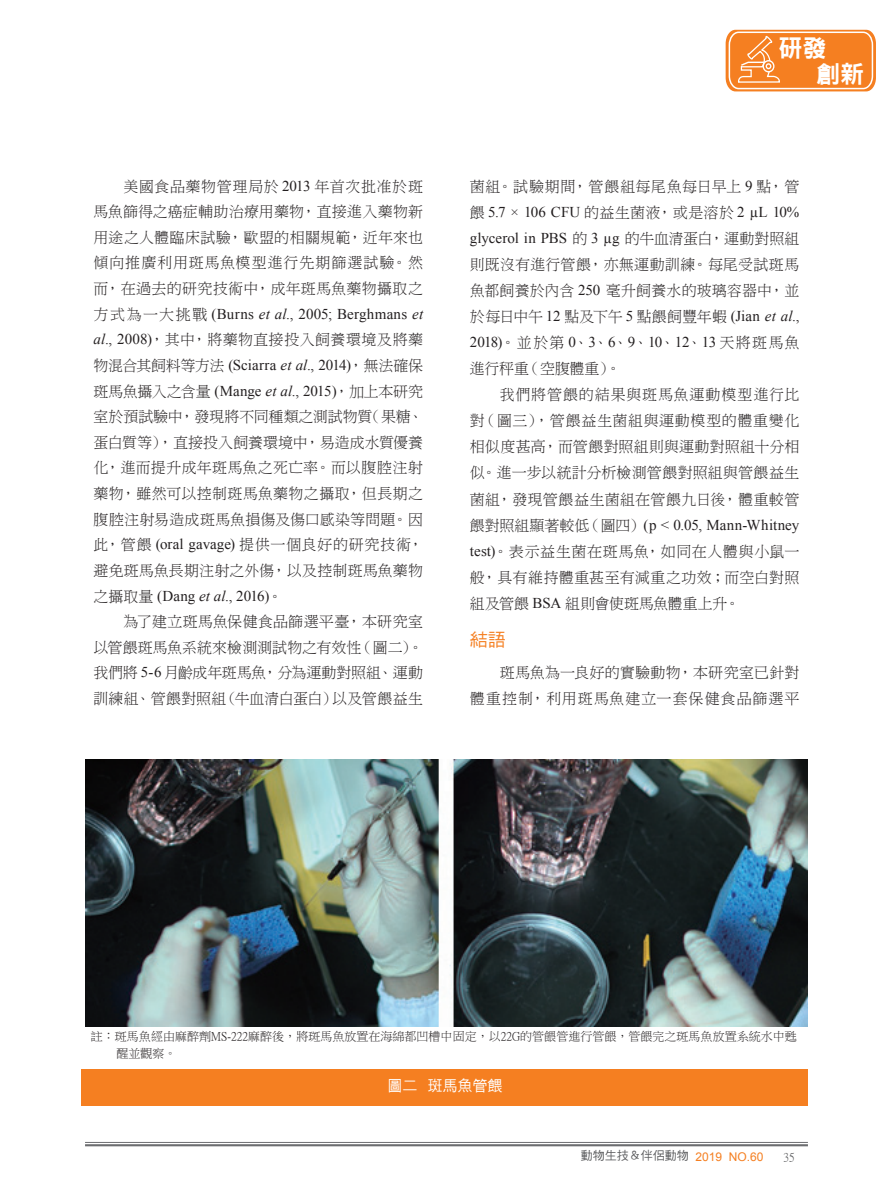
<style>
.page{position:relative;width:893px;height:1191px;background:#fff}
.page>*{position:absolute;margin:0;border:0;box-sizing:border-box;transform-origin:0 0}
.t1{font:24px/26px "DFN Hei W9 WINP BF";color:#fff}
.t2{font:18px "DF Hei W5 WINP BF";color:#f57f21}
.t3{font:15px/25.7px "DF Ming W3 WIN BF";letter-spacing:.02em;color:#231f20;text-align:justify}
.t4{font:15px/26.1px "Times New Roman";color:#231f20}
.t5{font:15px "Times New Roman";letter-spacing:-.045em;color:#231f20}
.t6{font:15px "DF Ming W3 WIN BF";letter-spacing:.04em;color:#231f20}
.t7{font:15px "DF Ming W3 WIN BF";letter-spacing:.045em;color:#231f20}
.t8{font:15px "DF Ming W3 WIN BF";letter-spacing:.055em;color:#231f20}
.t9{font:15px "DF Ming W3 WIN BF";letter-spacing:-.015em;color:#231f20}
.t10{font:15px "DF Hei W5 WINP BF";color:#fff}
.t11{font:12px/16.5px "P Ming Li U";color:#231f20}
.t12{font:12px "DF Hei W5 WIN BF";color:#57585a}
.t13{font:12px "P Ming Li U";color:#57585a}
.s1{font-family:"Times New Roman"}
.s2{font-family:"DF Ming W3 WIN BF"}
.s3{font-style:italic}
.s4{font-family:"Times New Roman";font-style:italic}
.s5{font-family:"Arial";color:#f57f21}
</style>
<div class="page">
<hr style="left:85px;top:1142px;width:723px;height:1px;background:#6c6d70">
<hr style="left:85px;top:1144px;width:723px;height:2px;background:#6c6d70">
<svg style="left:726px;top:30px;width:150px;height:61px;background:#f68d39"></svg>
<img style="left:85px;top:760px;width:723px;height:266px">
<div style="left:82px;top:1069px;width:726px;height:37px;background:#f57f21"></div>
<p class="t3" style="left:94px;top:173px;width:331px;text-indent:30px">美國食品藥物管理局於 <span class="s1">2013</span> 年首次批准於斑馬魚篩得之癌症輔助治療用藥物，直接進入藥物新用途之人體臨床試驗，歐盟的相關規範，近年來也傾向推廣利用斑馬魚模型進行先期篩選試驗。然而，在過去的研究技術中，成年斑馬魚藥物攝取之</p>
<p class="t4" style="left:94px;top:300px;width:331px"><span class="s2">方式為一大挑戰</span> (Burns <span class="s3">et al</span>., 2005; Berghmans <span class="s3">et</span></p>
<p class="t3" style="left:94px;top:327px;width:331px"><span class="s4">al</span><span class="s1">., 2008)</span>，其中，將藥物直接投入飼養環境及將藥</p>
<p class="t4" style="left:94px;top:352px;width:331px"><span class="s2">物混合其飼料等方法</span> (Sciarra <span class="s3">et al</span>., 2014)<span class="s2">，無法確保</span></p>
<p class="t3" style="left:94px;top:378px;width:331px">斑馬魚攝入之含量 <span class="s1">(Mange</span> <span class="s4">et al</span><span class="s1">., 2015)</span>，加上本研究室於預試驗中，發現將不同種類之測試物質（果糖、蛋白質等），直接投入飼養環境中，易造成水質優養化，進而提升成年斑馬魚之死亡率。而以腹腔注射藥物，雖然可以控制斑馬魚藥物之攝取，但長期之腹腔注射易造成斑馬魚損傷及傷口感染等問題。因此，管餵 <span class="s1">(oral gavage)</span> 提供一個良好的研究技術，避免斑馬魚長期注射之外傷，以及控制斑馬魚藥物</p>
<p class="t4" style="left:94px;top:582px;width:190px"><span class="s2">之攝取量</span> (Dang <span class="s3">et al</span>., 2016)<span class="s2">。</span></p>
<p class="t3" style="left:94px;top:609px;width:331px;text-indent:30px">為了建立斑馬魚保健食品篩選平臺，本研究室以管餵斑馬魚系統來檢測測試物之有效性（圖二）。我們將 <span class="s1">5-6</span> 月齡成年斑馬魚，分為運動對照組、運動訓練組、管餵對照組（牛血清白蛋白）以及管餵益生</p>
<h1 class="t1" style="left:816px;top:35px;width:49px;text-indent:-38px">研發<br>創新</h1>
<p class="t6" style="left:470px;top:179px;width:331px">菌組。試驗期間，管餵組每尾魚每日早上 <span class="s1">9</span> 點，管</p>
<p class="t4" style="left:470px;top:198px;width:331px"><span class="s2">餵</span> 5.7 × 106 CFU <span class="s2">的益生菌液，或是溶於</span> 2 µL 10% glycerol in PBS <span class="s2">的</span> 3 µg <span class="s2">的牛血清蛋白，運動對照組</span></p>
<p class="t3" style="left:470px;top:251px;width:331px;line-height:26.1px">則既沒有進行管餵，亦無運動訓練。每尾受試斑馬魚都飼養於內含 <span class="s1">250</span> 毫升飼養水的玻璃容器中，並於每日中午 <span class="s1">12</span> 點及下午 <span class="s1">5</span> 點餵飼豐年蝦 <span class="s1">(Jian</span> <span class="s4">et al</span><span class="s1">.,</span></p>
<p class="t5" style="left:470px;top:332px;width:331px">2018)<span class="s2">。並於第</span> 0<span class="s2">、</span>3<span class="s2">、</span>6<span class="s2">、</span>9<span class="s2">、</span>10<span class="s2">、</span>12<span class="s2">、</span>13 <span class="s2">天將斑馬魚</span></p>
<p class="t9" style="left:470px;top:361px;width:152px">進行秤重（空腹體重）。</p>
<p class="t8" style="left:500px;top:387px;width:301px">我們將管餵的結果與斑馬魚運動模型進行比</p>
<p class="t7" style="left:470px;top:413px;width:331px">對（圖三），管餵益生菌組與運動模型的體重變化</p>
<p class="t3" style="left:470px;top:434px;width:331px">相似度甚高，而管餵對照組則與運動對照組十分相</p>
<p class="t3" style="left:470px;top:460px;width:331px">似。進一步以統計分析檢測管餵對照組與管餵益生</p>
<p class="t3" style="left:470px;top:486px;width:331px">菌組，發現管餵益生菌組在管餵九日後，體重較管</p>
<p class="t4" style="left:470px;top:511px;width:331px"><span class="s2">餵對照組顯著較低（圖四）</span>(p &lt; 0.05, Mann-Whitney</p>
<p class="t3" style="left:470px;top:538px;width:331px;line-height:26.1px"><span class="s1">test)</span>。表示益生菌在斑馬魚，如同在人體與小鼠一般，具有維持體重甚至有減重之功效；而空白對照組及管餵 <span class="s1">BSA</span> 組則會使斑馬魚體重上升。</p>
<p class="t2" style="left:470px;top:630px;width:37px">結語</p>
<p class="t3" style="left:470px;top:659px;width:331px;line-height:26.1px;text-align:right">斑馬魚為一良好的實驗動物，本研究室已針對<br>體重控制，利用斑馬魚建立一套保健食品篩選平</p>
<p class="t11" style="left:116px;top:1028px;width:682px;text-indent:-26px">註：斑馬魚經由麻醉劑MS-222麻醉後，將斑馬魚放置在海綿都凹槽中固定，以22G的管餵管進行管餵，管餵完之斑馬魚放置系統水中甦醒並觀察。</p>
<p class="t10" style="left:387px;top:1077px;width:116px">圖二 斑馬魚管餵</p>
<p class="t12" style="left:581px;top:1149px;width:184px">動物生技＆伴侶動物 <span class="s5">2019 NO.60</span></p>
<p class="t13" style="left:783px;top:1151px;width:13px">35</p>
</div>
